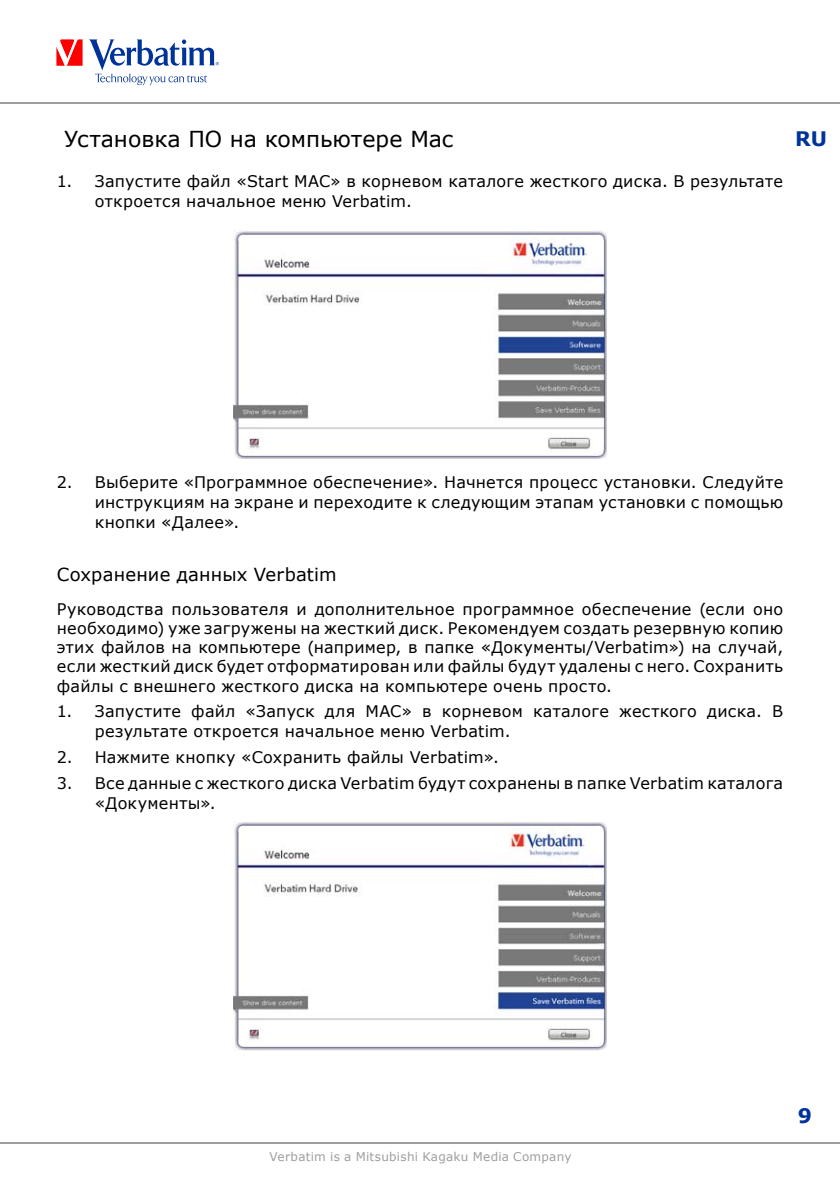
<style>
.page{position:relative;width:840px;height:1191px;background:#fff}
.page>*{position:absolute;margin:0;border:0;box-sizing:border-box;transform-origin:0 0}
.t1{font:22px "Verdana";letter-spacing:-.005em;color:#000}
.t2{font:700 20px "Verdana";color:#039}
.t3{font:18px "Verdana";letter-spacing:.01em;color:#000}
.t4{font:16px/20px "Verdana";letter-spacing:.015em;color:#000}
.t5{font:12px "Verdana";letter-spacing:.02em;color:#9c9e9f}
</style>
<div class="page">
<svg style="left:56px;top:39px;width:26px;height:27px"></svg>
<svg style="left:89px;top:39px;width:130px;height:46px"></svg>
<hr style="left:1px;top:1142px;width:838px;height:1px;background:#9c9e9f">
<hr style="left:1px;top:103px;width:838px;height:1px;background:#9c9e9f">
<img style="left:233px;top:230px;width:373px;height:228px">
<img style="left:233px;top:821px;width:373px;height:229px">
<h1 class="t1" style="left:64px;top:125px;width:390px">Установка ПО на компьютере Mac</h1>
<p class="t4" style="left:95px;top:171px;width:689px;text-indent:-38px">1. Запустите файл «Start MAC» в корневом каталоге жесткого диска. В результате откроется начальное меню Verbatim.</p>
<p class="t2" style="left:794px;top:126px;width:33px">RU</p>
<p class="t4" style="left:95px;top:472px;width:689px;text-align:justify;text-indent:-38px">2. Выберите «Программное обеспечение». Начнется процесс установки. Следуйте инструкциям на экране и переходите к следующим этапам установки с помощью кнопки «Далее».</p>
<p class="t3" style="left:57px;top:563px;width:281px">Сохранение данных Verbatim</p>
<p class="t4" style="left:57px;top:599px;width:727px;line-height:19.2px;text-align:justify">Руководства пользователя и дополнительное программное обеспечение (если оно необходимо) уже загружены на жесткий диск. Рекомендуем создать резервную копию этих файлов на компьютере (например, в папке «Документы/Verbatim») на случай, если жесткий диск будет отформатирован или файлы будут удалены с него. Сохранить файлы с внешнего жесткого диска на компьютере очень просто.</p>
<p class="t4" style="left:95px;top:701px;width:689px;text-indent:-38px">1. Запустите файл «Запуск для MAC» в корневом каталоге жесткого диска. В результате откроется начальное меню Verbatim.</p>
<p class="t4" style="left:57px;top:746px;width:443px">2. Нажмите кнопку «Сохранить файлы Verbatim».</p>
<p class="t4" style="left:95px;top:772px;width:689px;text-indent:-38px">3. Все данные с жесткого диска Verbatim будут сохранены в папке Verbatim каталога «Документы».</p>
<p class="t5" style="left:269px;top:1148px;width:303px">Verbatim is a Mitsubishi Kagaku Media Company</p>
<p class="t2" style="left:797px;top:1103px;width:16px">9</p>
</div>
